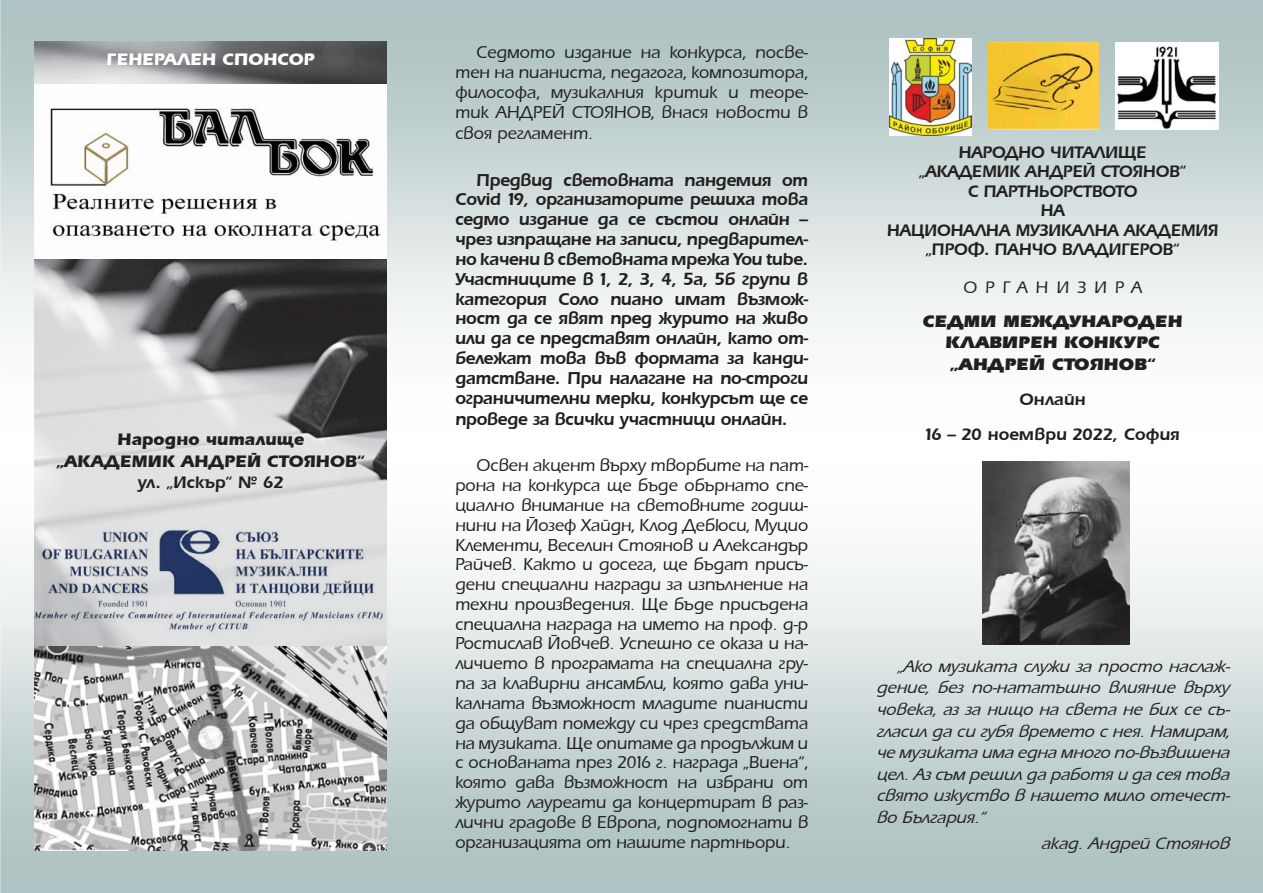
<style>
.page{position:relative;width:1263px;height:893px;background:#fff}
.page>*{position:absolute;margin:0;border:0;box-sizing:border-box;transform-origin:0 0}
.ОСНОВЕН_ТЕКСТ{font:18.6px/19.8px "Erika Bg";letter-spacing:-.005em;color:#231f20;text-align:justify}
.ОСНОВЕН_ТЕКСТ-2{font:18.6px/20px "Erika Bg Demi";letter-spacing:-.02em;color:#231f20;text-align:justify}
.ОСНОВЕН_ТЕКСТ-3{font:italic 18px/21.6px "Erika Bg";color:#231f20}
.ОСНОВЕН_ТЕКСТ-4{font:18px "Erika Bg Demi";letter-spacing:-.01em;color:#231f20;scale:.96 1}
.ЗАГЛАВИЯ{font:900 18px "Erika HS Bg";color:#231f20}
.ЗАГЛАВИЯ-2{font:18px "Erika Bg Demi";color:#231f20}
.ЗАГЛАВИЯ-3{font:700 18px "Erika Bg";color:#231f20}
.ЗАГЛАВИЯ-4{font:700 18px "Erika Bg";color:#fff}
.ОСНОВЕН_ТЕКСТ-5{font:18px "Erika Bg";letter-spacing:.45em;color:#231f20}
</style>
<div class="page">
<img style="left:0;top:0;width:1263px;height:893px">
<img style="left:34px;top:42px;width:353px;height:605px">
<img style="left:34px;top:85px;width:353px;height:174px">
<img style="left:34px;top:515px;width:353px;height:125px">
<img style="left:34px;top:647px;width:353px;height:203px">
<img style="left:988px;top:43px;width:110px;height:86px">
<img style="left:1116px;top:43px;width:102px;height:87px">
<img style="left:982px;top:462px;width:147px;height:183px">
<img style="left:889px;top:38px;width:82px;height:97px">
<p class="ЗАГЛАВИЯ-4" style="left:106px;top:50px;width:210px">ГЕНЕРАЛЕН СПОНСОР</p>
<p class="ЗАГЛАВИЯ-3" style="left:117px;top:430px;width:188px">Народно читалище</p>
<p class="ЗАГЛАВИЯ-3" style="left:56px;top:452px;width:310px">„АКАДЕМИК АНДРЕЙ СТОЯНОВ”</p>
<p class="ЗАГЛАВИЯ-2" style="left:138px;top:473px;width:147px">ул. „Искър” № 62</p>
<p class="ОСНОВЕН_ТЕКСТ" style="left:455px;top:43px;width:355px;text-indent:21px">Седмото издание на конкурса, посве&shy;тен на пианиста, педагога, композитора, философа, музикалния критик и теоре&shy;тик АНДРЕЙ СТОЯНОВ, внася новости в своя регламент.</p>
<p class="ОСНОВЕН_ТЕКСТ-2" style="left:455px;top:170px;width:355px;text-indent:21px">Предвид световната пандемия от Covid 19, организаторите решиха това седмо издание да се състои онлайн – чрез изпращане на записи, предварител&shy;но качени в световната мрежа You tube.<br>Участниците в 1, 2, 3, 4, 5а, 5б групи в категория Соло пиано имат възмож&shy;ност да се явят пред журито на живо или да се представят онлайн, като от&shy;бележат това във формата за канди&shy;датстване. При налагане на по-строги ограничителни мерки, конкурсът ще се проведе за всички участници онлайн.</p>
<p class="ОСНОВЕН_ТЕКСТ" style="left:455px;top:456px;width:355px;text-indent:21px">Освен акцент върху творбите на пат&shy;рона на конкурса ще бъде обърнато спе&shy;циално внимание на световните годиш&shy;нини на Йозеф Хайдн, Клод Дебюси, Муцио Клементи, Веселин Стоянов и Александър Райчев. Както и досега, ще бъдат присъ&shy;дени специални награди за изпълнение на техни произведения. Ще бъде присъдена специална награда на името на проф. д-р Ростислав Йовчев. Успешно се оказа и на&shy;личието в програмата на специална гру&shy;па за клавирни ансамбли, която дава уни&shy;калната възможност младите пианисти да общуват помежду си чрез средствата на музиката. Ще опитаме да продължим и с основаната през 2016 г. награда „Виена”, която дава възможност на избрани от журито лауреати да концертират в раз&shy;лични градове в Европа, подпомогнати в организацията от нашите партньори.</p>
<p class="ОСНОВЕН_ТЕКСТ-4" style="left:958px;top:143px;width:197px">НАРОДНО ЧИТАЛИЩЕ</p>
<p class="ОСНОВЕН_ТЕКСТ-4" style="left:919px;top:162px;width:280px">„АКАДЕМИК АНДРЕЙ СТОЯНОВ”</p>
<p class="ОСНОВЕН_ТЕКСТ-4" style="left:968px;top:182px;width:178px">С ПАРТНЬОРСТВОТО</p>
<p class="ОСНОВЕН_ТЕКСТ-4" style="left:1040px;top:201px;width:27px">НА</p>
<p class="ОСНОВЕН_ТЕКСТ-4" style="left:887px;top:221px;width:347px">НАЦИОНАЛНА МУЗИКАЛНА АКАДЕМИЯ</p>
<p class="ОСНОВЕН_ТЕКСТ-4" style="left:925px;top:240px;width:266px">„ПРОФ. ПАНЧО ВЛАДИГЕРОВ”</p>
<p class="ОСНОВЕН_ТЕКСТ-5" style="left:963px;top:278px;width:180px">ОРГАНИЗИРА</p>
<p class="ЗАГЛАВИЯ" style="left:922px;top:311px;width:261px">СЕДМИ МЕЖДУНАРОДЕН</p>
<p class="ЗАГЛАВИЯ" style="left:945px;top:333px;width:216px">КЛАВИРЕН КОНКУРС</p>
<p class="ЗАГЛАВИЯ" style="left:950px;top:355px;width:206px">„АНДРЕЙ СТОЯНОВ“</p>
<p class="ЗАГЛАВИЯ-2" style="left:1019px;top:390px;width:68px">Онлайн</p>
<p class="ЗАГЛАВИЯ-2" style="left:925px;top:425px;width:256px">16 – 20 ноември 2022, София</p>
<p class="ОСНОВЕН_ТЕКСТ-3" style="left:876px;top:655px;width:359px;text-indent:21px">„Ако музиката служи за просто наслаж&shy;дение, без по-нататъшно влияние върху човека, аз за нищо на света не бих се съ&shy;гласил да си губявремето снея.Намирам, че музиката има една много по-възвишена цел.Азсъм решил да работяи да сеятова свято изкуство в нашето мило отечест&shy;во България.”</p>
<p class="ОСНОВЕН_ТЕКСТ-3" style="left:1041px;top:832px;width:194px">акад.Андрей Стоянов</p>
</div>
